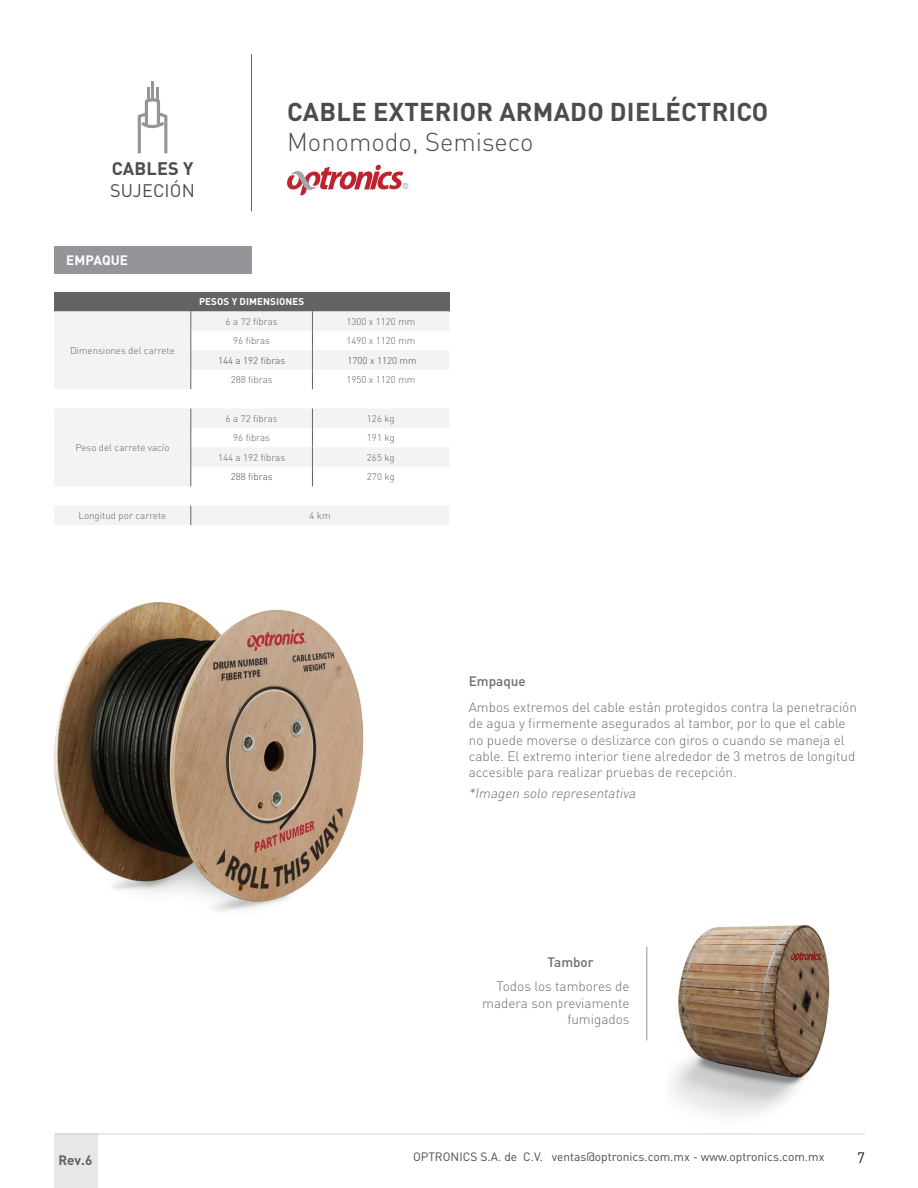
<style>
.page{position:relative;width:918px;height:1188px;background:#fff}
.page>*{position:absolute;margin:0;border:0;box-sizing:border-box;transform-origin:0 0}
.t1{font:700 25.5px "DIN Pro";letter-spacing:.01em;color:#4b4c4d}
.t2{font:300 25.5px "DIN Pro";color:#4b4c4d}
.t3{font:18px "DIN Pro";letter-spacing:.01em;color:#4b4c4d}
.t4{font:700 18px "DIN Pro";letter-spacing:.01em;color:#4b4c4d}
.t5{font:15px "DIN Pro";color:#231f20}
.t6{font:300 13.5px/16.2px "DIN Pro";color:#6c6d70}
.t7{font:italic 300 13.5px "DIN Pro";color:#6c6d70}
.t8{font:500 13.5px "DIN Pro";color:#6c6d70}
.t9{font:700 13.5px "DIN Pro";letter-spacing:.01em;color:#fff}
.t10{font:700 13.5px "DIN Pro";color:#636366}
.t11{font:12px "DIN Pro";color:#4b4c4d}
.t12{font:300 9.75px "DIN Pro";color:#636366}
.t13{font:300 9.75px "DIN Pro";color:#4b4c4d}
.t14{font:700 9.75px "DIN Pro";letter-spacing:.01em;color:#fff}
</style>
<div class="page">
<div style="left:54px;top:1134px;width:44px;height:54px;background:#e6e7e9"></div>
<hr style="left:55px;top:1134px;width:810px;height:1px;background:#d1d2d4">
<hr style="left:251px;top:54px;width:1px;height:157px;background:#636366">
<svg style="left:287px;top:165px;width:121px;height:30px"></svg>
<svg style="left:138px;top:81px;width:29px;height:72px"></svg>
<div style="left:54px;top:247px;width:198px;height:27px;background:#939598"></div>
<div style="left:54px;top:292px;width:395px;height:19px;background:#636366"></div>
<svg style="left:54px;top:311px;width:395px;height:214px;fill:#f2f3f4"></svg>
<svg style="left:190px;top:311px;width:1px;height:78px"></svg>
<svg style="left:312px;top:311px;width:1px;height:78px"></svg>
<svg style="left:190px;top:409px;width:1px;height:77px"></svg>
<svg style="left:312px;top:409px;width:1px;height:77px"></svg>
<svg style="left:190px;top:506px;width:1px;height:19px"></svg>
<img style="left:673px;top:925px;width:157px;height:191px">
<hr style="left:647px;top:947px;width:1px;height:93px;background:#939598">
<img style="left:53px;top:602px;width:311px;height:309px">
<h2 class="t4" style="left:112px;top:156px;width:83px">CABLES Y</h2>
<h2 class="t3" style="left:110px;top:178px;width:86px">SUJECIÓN</h2>
<p class="t9" style="left:66px;top:251px;width:64px">EMPAQUE</p>
<h1 class="t1" style="left:287px;top:95px;width:483px">CABLE EXTERIOR ARMADO DIELÉCTRICO</h1>
<h1 class="t2" style="left:287px;top:125px;width:248px">Monomodo, Semiseco</h1>
<p class="t12" style="left:70px;top:344px;width:106px">Dimensiones del carrete</p>
<p class="t12" style="left:75px;top:441px;width:96px">Peso del carrete vacío</p>
<p class="t14" style="left:199px;top:295px;width:107px">PESOS Y DIMENSIONES</p>
<p class="t12" style="left:226px;top:315px;width:54px">6 a 72 fibras</p>
<p class="t12" style="left:346px;top:315px;width:71px">1300 x 1120 mm</p>
<p class="t12" style="left:233px;top:334px;width:38px">96 fibras</p>
<p class="t12" style="left:346px;top:334px;width:71px">1490 x 1120 mm</p>
<p class="t13" style="left:218px;top:353px;width:69px">144 a 192 fibras</p>
<p class="t13" style="left:348px;top:353px;width:71px">1700 x 1120 mm</p>
<p class="t12" style="left:231px;top:373px;width:43px">288 fibras</p>
<p class="t12" style="left:346px;top:373px;width:71px">1950 x 1120 mm</p>
<p class="t12" style="left:226px;top:412px;width:54px">6 a 72 fibras</p>
<p class="t12" style="left:367px;top:412px;width:29px">126 kg</p>
<p class="t12" style="left:233px;top:431px;width:38px">96 fibras</p>
<p class="t12" style="left:367px;top:431px;width:29px">191 kg</p>
<p class="t12" style="left:218px;top:451px;width:69px">144 a 192 fibras</p>
<p class="t12" style="left:367px;top:451px;width:29px">265 kg</p>
<p class="t13" style="left:231px;top:470px;width:43px">288 fibras</p>
<p class="t12" style="left:367px;top:470px;width:29px">270 kg</p>
<p class="t12" style="left:78px;top:509px;width:89px">Longitud por carrete</p>
<p class="t12" style="left:309px;top:509px;width:23px">4 km</p>
<p class="t8" style="left:469px;top:672px;width:59px">Empaque</p>
<p class="t6" style="left:469px;top:699px;width:390px">Ambos extremos del cable están protegidos contra la penetración de agua y firmemente asegurados al tambor, por lo que el cable no puede moverse o deslizarce con giros o cuando se maneja el cable. El extremo interior tiene alrededor de 3 metros de longitud accesible para realizar pruebas de recepción.</p>
<p class="t7" style="left:469px;top:784px;width:171px">*Imagen solo representativa</p>
<p class="t8" style="left:548px;top:953px;width:48px">Tambor</p>
<p class="t6" style="left:482px;top:978px;width:149px;text-align:right">Todos los tambores de madera son previamente fumigados</p>
<p class="t10" style="left:58px;top:1151px;width:35px">Rev.6</p>
<p class="t11" style="left:413px;top:1149px;width:413px">OPTRONICS S.A. de C.V. ventas@optronics.com.mx - www.optronics.com.mx</p>
<p class="t5" style="left:857px;top:1148px;width:9px">7</p>
</div>
